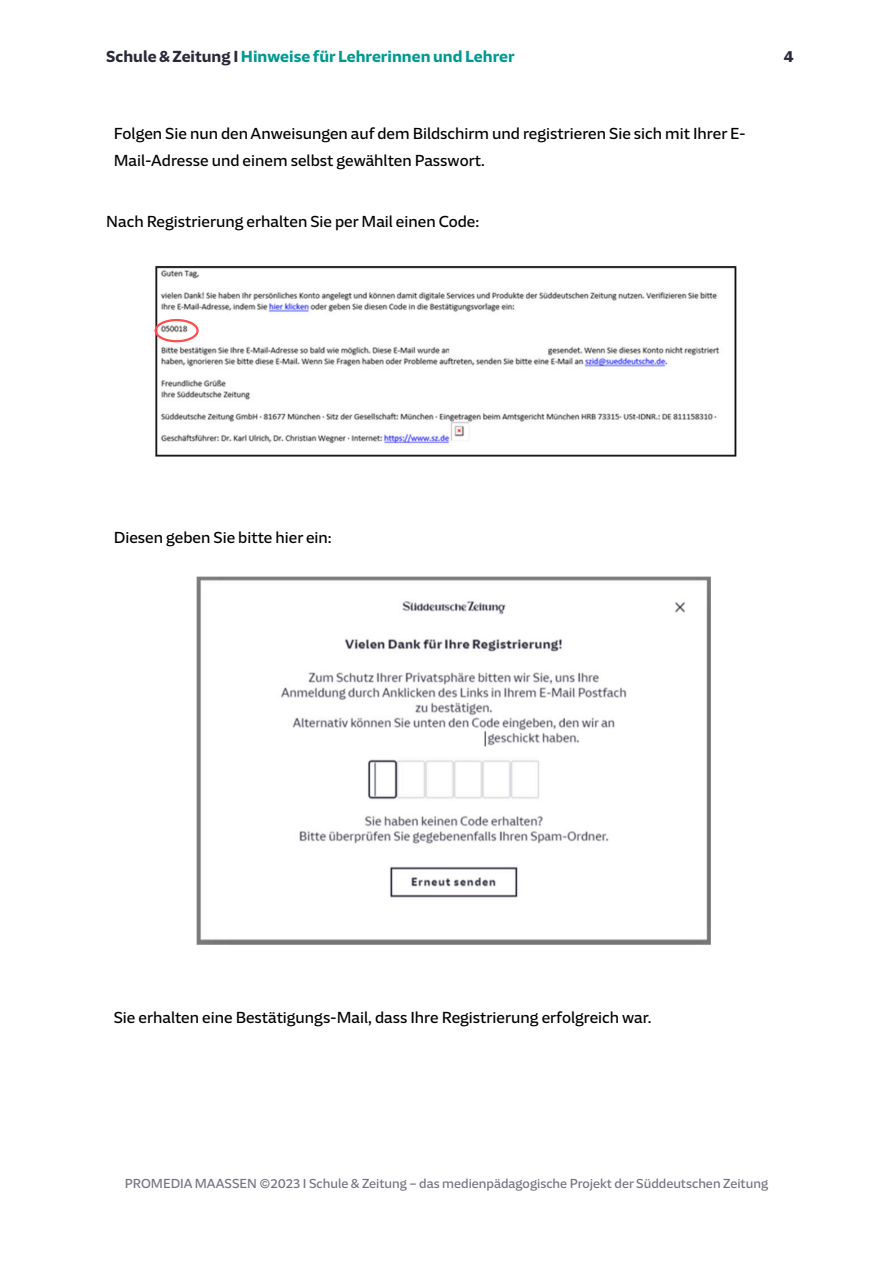
<style>
.page{position:relative;width:893px;height:1263px;background:#fff}
.page>*{position:absolute;margin:0;border:0;box-sizing:border-box;transform-origin:0 0}
.t1{font:16.5px/26.4px "SZ Sans Digital";color:#000}
.t2{font:700 16.5px "SZ Sans Digital";color:#009990}
.t3{font:700 16.5px "SZ Sans Digital";color:#29293a}
.t4{font:13.5px "SZ Sans Digital";color:#71737f}
.s1{color:#29293a}
.s2{font-family:"Work Sans"}
</style>
<div class="page">
<img style="left:156px;top:266px;width:581px;height:190px">
<div style="left:154px;top:319px;width:45px;height:23px;border:2px solid #ff4c4c;border-radius:50%"></div>
<img style="left:196px;top:576px;width:515px;height:369px">
<p class="t2" style="left:106px;top:51px;width:410px"><span class="s1">Schule &amp; Zeitung I</span> Hinweise für Lehrerinnen und Lehrer</p>
<p class="t1" style="left:114px;top:122px;width:633px">Folgen Sie nun den Anweisungen auf dem Bildschirm und registrieren Sie sich mit Ihrer E-<br>Mail-Adresse und einem selbst gewählten Passwort.</p>
<p class="t1" style="left:106px;top:209px;width:375px">Nach Registrierung erhalten Sie per Mail einen Code:</p>
<p class="t3" style="left:784px;top:51px;width:11px">4</p>
<p class="t1" style="left:114px;top:525px;width:220px">Diesen geben Sie bitte hier ein:</p>
<p class="t1" style="left:114px;top:1006px;width:539px">Sie erhalten eine Bestätigungs-Mail, dass Ihre Registrierung erfolgreich war.</p>
<p class="t4" style="left:125px;top:1179px;width:645px">PROMEDIA MAASSEN <span class="s2">©</span>2023 I Schule &amp; Zeitung – das medienpädagogische Projekt der Süddeutschen Zeitung</p>
</div>
